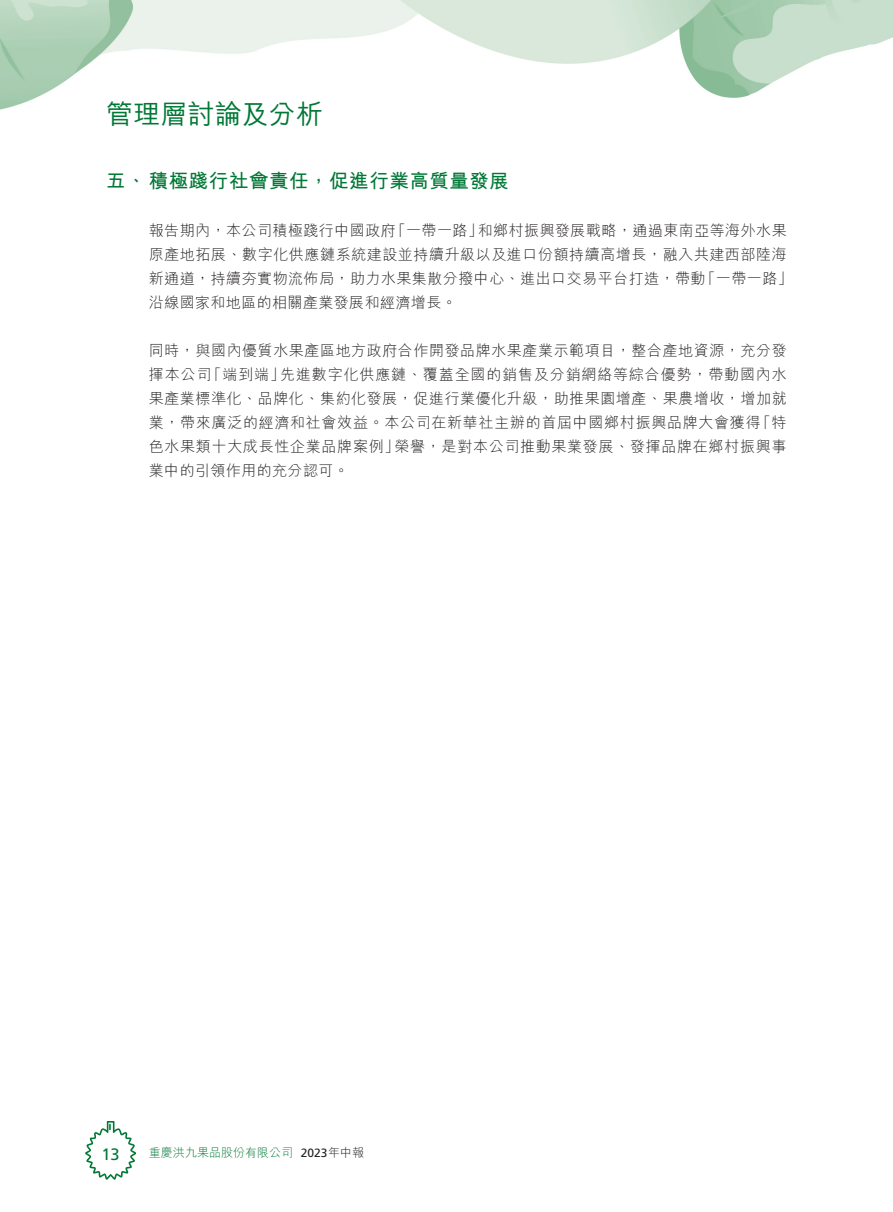
<style>
.page{position:relative;width:893px;height:1212px;background:#fff}
.page>*{position:absolute;margin:0;border:0;box-sizing:border-box;transform-origin:0 0}
.t1{font:500 27px "M Hei HK";letter-spacing:.005em;color:#007836}
.t2{font:700 19.5px "M Hei HK";letter-spacing:.03em;color:#007836}
.t3{font:16.5px "Frutiger LT Std";color:#007836}
.t4{font:300 15px/24px "M Hei HK";letter-spacing:.04em;color:#231f20}
.t5{font:300 12px "M Hei HK";letter-spacing:.005em;color:#007836}
.t6{font:12px "Frutiger LT Std";color:#231f20}
.s1{font-family:"M Hei HK";font-weight:300}
</style>
<div class="page">
<img style="left:0;top:0;width:893px;height:1154px">
<svg style="left:85px;top:1121px;width:51px;height:59px"></svg>
<h1 class="t1" style="left:106px;top:95px;width:218px">管理層討論及分析</h1>
<h2 class="t2" style="left:106px;top:166px;width:404px">五、積極踐行社會責任，促進行業高質量發展</h2>
<p class="t4" style="left:478px;top:218px;width:310px">和鄉村振興發展戰略，通過東南亞等海外水果</p>
<p class="t4" style="left:149px;top:218px;width:248px">報告期內，本公司積極踐行中國政府</p>
<p class="t4" style="left:149px;top:242px;width:639px">原產地拓展、數字化供應鏈系統建設並持續升級以及進口份額持續高增長，融入共建西部陸海</p>
<p class="t4" style="left:700px;top:266px;width:94px">「一帶一路「</p>
<p class="t4" style="left:391px;top:218px;width:94px">「一帶一路」</p>
<p class="t4" style="left:149px;top:266px;width:558px">新通道，持續夯實物流佈局，助力水果集散分撥中心、進出口交易平台打造，帶動沿線國家和地區的相關產業發展和經濟增長。</p>
<p class="t4" style="left:149px;top:338px;width:639px;text-align:right">同時，與國內優質水果產區地方政府合作開發品牌水果產業示範項目，整合產地資源，充分發先進數字化供應鏈、覆蓋全國的銷售及分銷網絡等綜合優勢，帶動國內水</p>
<p class="t4" style="left:149px;top:362px;width:64px">揮本公司</p>
<p class="t4" style="left:149px;top:386px;width:639px">果產業標準化、品牌化、集約化發展，促進行業優化升級，助推果園增產、果農增收，增加就</p>
<p class="t4" style="left:756px;top:410px;width:32px">「特</p>
<p class="t4" style="left:207px;top:362px;width:80px">「端到端」</p>
<p class="t4" style="left:394px;top:410px;width:393px;text-indent:-246px">業，帶來廣泛的經濟和社會效益。本公司在新華社主辦的首屆中國鄉村振興品牌大會獲得<br>榮譽，是對本公司推動果業發展、發揮品牌在鄉村振興事</p>
<p class="t4" style="left:149px;top:434px;width:252px">色水果類十大成長性企業品牌案例」業中的引領作用的充分認可。</p>
<p class="t3" style="left:101px;top:1144px;width:20px">13</p>
<p class="t5" style="left:149px;top:1147px;width:146px">重慶洪九果品股份有限公司</p>
<p class="t6" style="left:301px;top:1146px;width:65px">2023<span class="s1">年中報</span></p>
</div>
